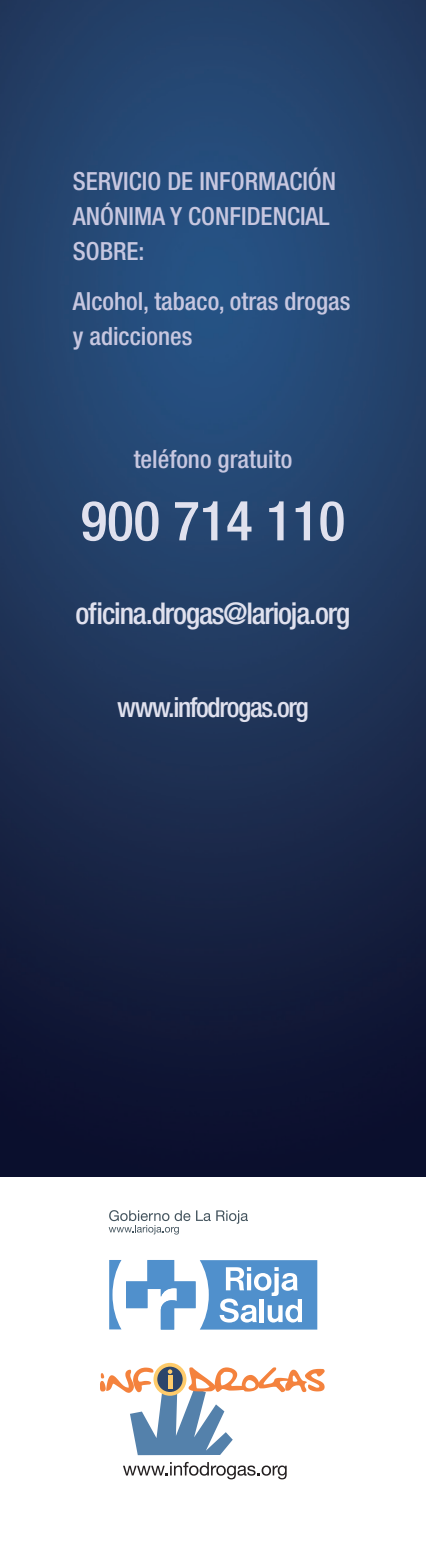
<style>
.page{position:relative;width:426px;height:1560px;background:#fff}
.page>*{position:absolute;margin:0;border:0;box-sizing:border-box;transform-origin:0 0}
.t1{font:500 condensed 55px "Helvetica Neue LT Std";color:#e0e1ee}
.t2{font:500 condensed 30px "Helvetica Neue LT Std";letter-spacing:-.04em;color:#e0e1ee}
.t3{font:500 condensed 27.5px "Helvetica Neue LT Std";letter-spacing:-.05em;color:#e0e1ee}
.t4{font:500 condensed 25px/35px "Helvetica Neue LT Std";color:#c7c7e0}
</style>
<div class="page">
<img style="left:0;top:0;width:425px;height:1176px">
<svg style="left:108px;top:1210px;width:82px;height:24px"></svg>
<svg style="left:196px;top:1210px;width:14px;height:10px"></svg>
<svg style="left:216px;top:1210px;width:31px;height:13px"></svg>
<svg style="left:109px;top:1260px;width:208px;height:69px"></svg>
<div style="left:153px;top:1362px;width:33px;height:33px;border:4px solid #fecb6b;border-radius:50%"></div>
<svg style="left:100px;top:1367px;width:224px;height:87px"></svg>
<svg style="left:123px;top:1461px;width:163px;height:18px"></svg>
<p class="t4" style="left:73px;top:163px;width:264px">SERVICIO DE INFORMACIÓN<br>ANÓNIMA Y CONFIDENCIAL<br>SOBRE:</p>
<p class="t4" style="left:73px;top:283px;width:279px">Alcohol, tabaco, otras drogas y adicciones</p>
<p class="t4" style="left:133px;top:441px;width:160px">teléfono gratuito</p>
<p class="t1" style="left:81px;top:488px;width:266px">900 714 110</p>
<p class="t2" style="left:75px;top:596px;width:276px">oficina.drogas@larioja.org</p>
<p class="t3" style="left:117px;top:691px;width:193px">www.infodrogas.org</p>
</div>
